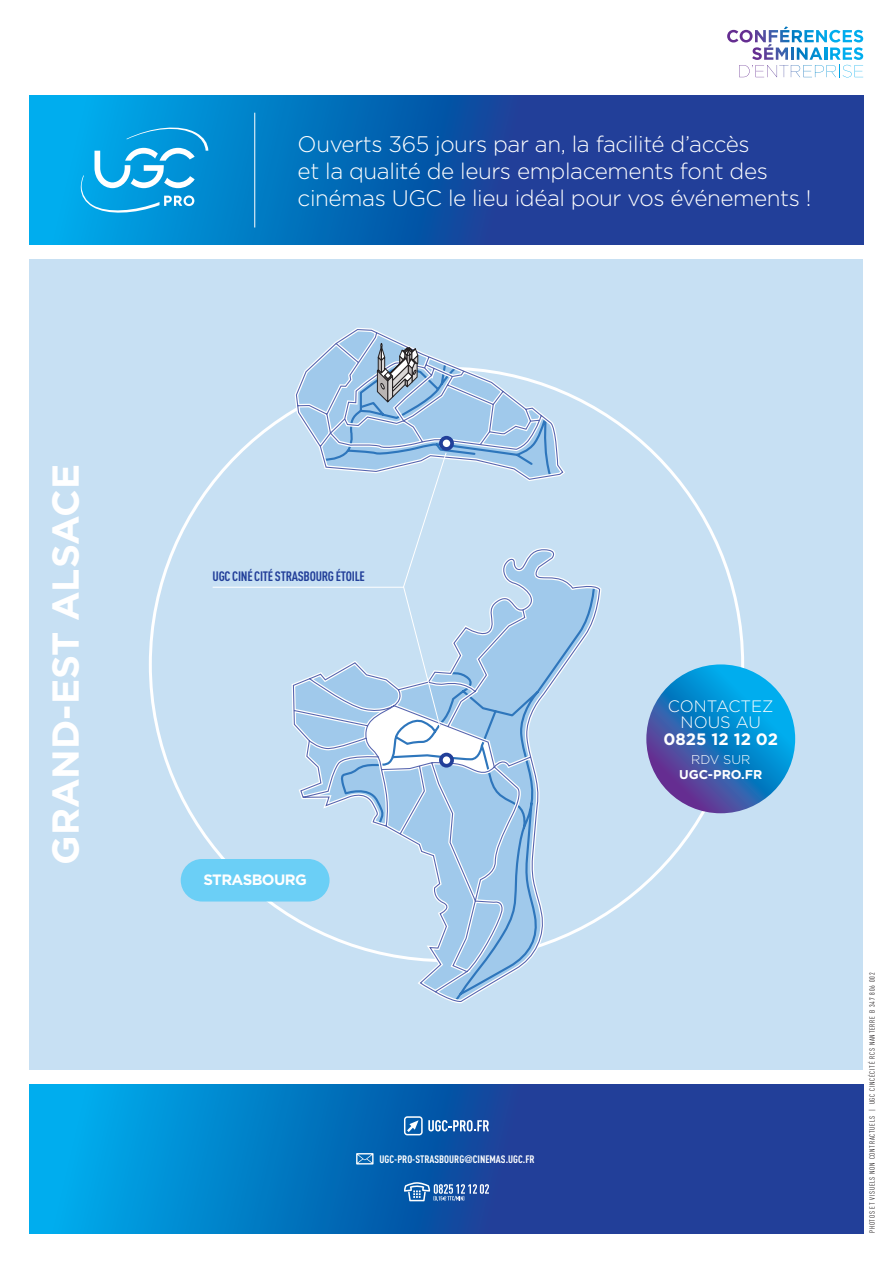
<style>
.page{position:relative;width:893px;height:1263px;background:#fff}
.page>*{position:absolute;margin:0;border:0;box-sizing:border-box;transform-origin:0 0}
.t1{font:700 37.5px "Gotham";color:#fff}
.t2{font:300 22.5px/27px "Gotham";letter-spacing:-.02em;color:#fff}
.t3{font:300 16.5px "Gotham";color:#fff}
.t4{font:700 16.5px "Gotham";color:#fff}
.t5{font:700 15px "Gotham";letter-spacing:-.04em;color:#fff}
.t6{font:700 13.5px "DIN Cond";letter-spacing:-.02em;color:#223f99}
.t7{font:700 12.75px "Gotham";color:#fff}
.t8{font:300 12.75px "Gotham";color:#fff}
.t9{font:700 10.65px "DIN Cond";color:#fff}
.t10{font:7.5px "DIN Cond";letter-spacing:.1em;color:#231f20}
.s1{font-family:"DIN Condensed"}
</style>
<div class="page">
<div style="left:30px;top:259px;width:833px;height:810px;background:#c7e0f3"></div>
<svg style="left:727px;top:26px;width:136px;height:51px"></svg>
<svg style="left:30px;top:96px;width:833px;height:148px;background:#115bad"></svg>
<svg style="left:30px;top:1084px;width:833px;height:149px;background:#1061b2"></svg>
<svg style="left:81px;top:124px;width:127px;height:91px;background:#27a9e2"></svg>
<hr style="left:254px;top:113px;width:1px;height:114px;background:#fff">
<svg style="left:646px;top:664px;width:149px;height:149px;background:#1e79c2"></svg>
<svg style="left:404px;top:1182px;width:85px;height:19px;background:#507ebb"></svg>
<svg style="left:404px;top:1116px;width:85px;height:19px;background:#4c81bd"></svg>
<svg style="left:356px;top:1153px;width:18px;height:11px"></svg>
<div style="left:181px;top:859px;width:149px;height:42px;background:#6bcff6;border-radius:21px"></div>
<svg style="left:292px;top:328px;width:309px;height:674px"></svg>
<hr style="left:213px;top:587px;width:191px;height:1px;background:#fff">
<svg style="left:296px;top:330px;width:267px;height:447px"></svg>
<p class="t1" style="left:43px;top:865px;width:402px;rotate:-90deg">GRAND-EST ALSACE</p>
<p class="t2" style="left:298px;top:130px;width:515px">Ouverts 365 jours par an, la facilité d’accès<br>et la qualité de leurs emplacements font des cinémas UGC le lieu idéal pour vos événements !</p>
<p class="t6" style="left:213px;top:568px;width:154px">UGC CINÉ CITÉ STRASBOURG ÉTOILE</p>
<p class="t5" style="left:203px;top:870px;width:105px">STRASBOURG</p>
<p class="t9" style="left:379px;top:1153px;width:157px">UGC-PRO-STRASBOURG<span class="s1">@</span>CINEMAS.UGC.FR</p>
<p class="t3" style="left:668px;top:696px;width:107px">CONTACTEZ</p>
<p class="t3" style="left:681px;top:712px;width:82px">NOUS AU</p>
<p class="t4" style="left:663px;top:729px;width:116px">0825 12 12 02</p>
<p class="t8" style="left:691px;top:752px;width:61px">RDV SUR</p>
<p class="t7" style="left:679px;top:767px;width:85px">UGC-PRO.FR</p>
<p class="t10" style="left:868px;top:1233px;width:262px;rotate:-90deg">PHOTOS ET VISUELS NON CONTRACTUELS | UGC CINCÉCITÉ RCS NANTERRE B 347 806 002</p>
</div>
